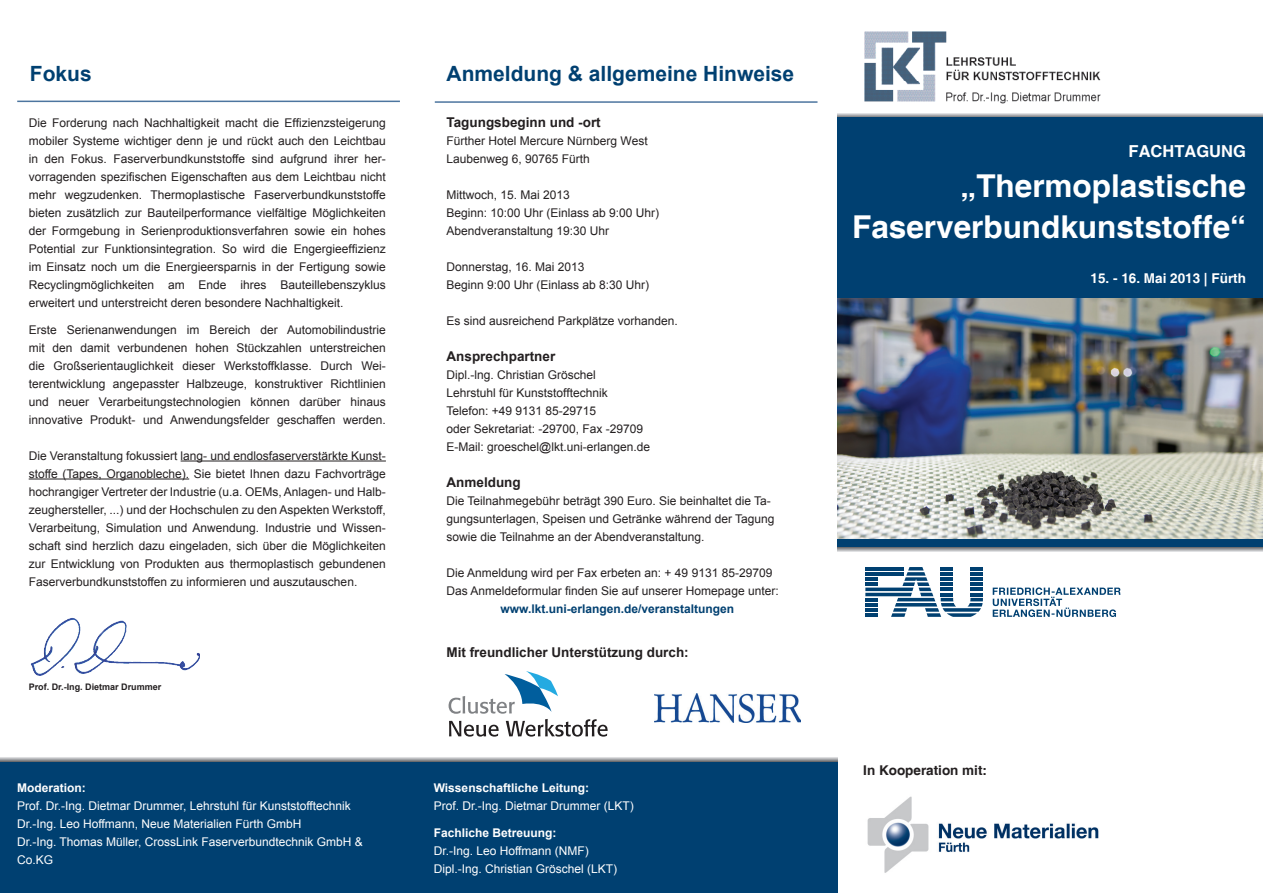
<style>
.page{position:relative;width:1263px;height:893px;background:#fff}
.page>*{position:absolute;margin:0;border:0;box-sizing:border-box;transform-origin:0 0}
.t1{font:700 31.5px/40.5px "Helvetica";color:#fff;text-align:right}
.t2{font:700 21px "Arial";color:#004071}
.t3{font:700 16.5px "Helvetica";color:#fff}
.t4{font:700 13.5px "Arial";color:#231f20}
.t5{font:700 13.5px "Helvetica";color:#fff}
.t6{font:700 13.5px "Helvetica";color:#231f20}
.t7{font:12px/18px "Arial";color:#231f20}
.t8{font:12px/18px "Arial";color:#fff}
.t9{font:700 12px "Arial";color:#fff}
.t10{font:700 12px "Arial";color:#004071}
.t11{font:700 9px "Arial";color:#231f20}
</style>
<div class="page">
<svg style="left:412px;top:757px;width:426px;height:5px;background:#a2a3a6"></svg>
<svg style="left:0;top:757px;width:412px;height:5px;background:#a2a3a6"></svg>
<div style="left:412px;top:762px;width:426px;height:131px;background:#004071"></div>
<img style="left:864px;top:31px;width:237px;height:72px">
<hr style="left:435px;top:101px;width:382px;height:2px;background:#4c759f">
<div style="left:0;top:762px;width:412px;height:131px;background:#004071"></div>
<svg style="left:865px;top:567px;width:118px;height:50px"></svg>
<svg style="left:993px;top:587px;width:127px;height:30px"></svg>
<hr style="left:181px;top:461px;width:205px;height:1px;background:#231f20">
<hr style="left:29px;top:479px;width:160px;height:1px;background:#231f20">
<img style="left:30px;top:617px;width:169px;height:59px">
<svg style="left:449px;top:671px;width:159px;height:66px"></svg>
<svg style="left:838px;top:113px;width:425px;height:4px;background:#b4b6b9"></svg>
<img style="left:838px;top:297px;width:425px;height:242px">
<div style="left:838px;top:117px;width:425px;height:180px;background:#004071"></div>
<svg style="left:838px;top:547px;width:425px;height:5px;background:#a5a6a9"></svg>
<div style="left:838px;top:539px;width:425px;height:8px;background:#004071"></div>
<img style="left:867px;top:796px;width:232px;height:77px">
<img style="left:654px;top:693px;width:147px;height:30px">
<hr style="left:17px;top:101px;width:383px;height:1px;background:#4c759f">
<h2 class="t2" style="left:30px;top:60px;width:63px">Fokus</h2>
<h2 class="t2" style="left:446px;top:60px;width:349px">Anmeldung &amp; allgemeine Hinweise</h2>
<p class="t7" style="left:29px;top:114px;width:359px;text-align:justify">Die Forderung nach Nachhaltigkeit macht die Effizienzsteigerung mobiler Systeme wichtiger denn je und rückt auch den Leichtbau in den Fokus. Faserverbundkunststoffe sind aufgrund ihrer her&shy;vorragenden spezifischen Eigenschaften aus dem Leichtbau nicht mehr wegzudenken. Thermoplastische Faserverbundkunststoffe bieten zusätzlich zur Bauteilperformance vielfältige Möglichkeiten der Formgebung in Serienproduktionsverfahren sowie ein hohes Potential zur Funktionsintegration. So wird die Engergieeffizienz im Einsatz noch um die Energieersparnis in der Fertigung sowie Recyclingmöglichkeiten am Ende ihres Bauteillebenszyklus erweitert und unterstreicht deren besondere Nachhaltigkeit.</p>
<p class="t7" style="left:29px;top:321px;width:359px;text-align:justify">Erste Serienanwendungen im Bereich der Automobilindustrie mit den damit verbundenen hohen Stückzahlen unterstreichen die Großserientauglichkeit dieser Werkstoffklasse. Durch Wei&shy;terentwicklung angepasster Halbzeuge, konstruktiver Richtlinien und neuer Verarbeitungstechnologien können darüber hinaus innovative Produkt- und Anwendungsfelder geschaffen werden.</p>
<p class="t7" style="left:29px;top:447px;width:359px;text-align:justify">Die Veranstaltung fokussiert lang- und endlosfaserverstärkte Kunst&shy;stoffe (Tapes, Organobleche). Sie bietet Ihnen dazu Fachvorträge hochrangiger Vertreter der Industrie (u.a. OEMs, Anlagen- und Halb&shy;zeughersteller, ...) und der Hochschulen zu den Aspekten Werkstoff, Verarbeitung, Simulation und Anwendung. Industrie und Wissen&shy;schaft sind herzlich dazu eingeladen, sich über die Möglichkeiten zur Entwicklung von Produkten aus thermoplastisch gebundenen Faserverbundkunststoffen zu informieren und auszutauschen.</p>
<p class="t11" style="left:29px;top:681px;width:134px">Prof. Dr.-Ing. Dietmar Drummer</p>
<p class="t9" style="left:17px;top:780px;width:70px">Moderation:</p>
<p class="t8" style="left:17px;top:797px;width:347px">Prof. Dr.-Ing. Dietmar Drummer, Lehrstuhl für Kunststofftechnik Dr.-Ing. Leo Hoffmann, Neue Materialien Fürth GmbH<br>Dr.-Ing. Thomas Müller, CrossLink Faserverbundtechnik GmbH &amp; Co.KG</p>
<p class="t4" style="left:446px;top:114px;width:156px">Tagungsbeginn und -ort</p>
<p class="t7" style="left:446px;top:132px;width:203px">Fürther Hotel Mercure Nürnberg West<br>Laubenweg 6, 90765 Fürth</p>
<p class="t7" style="left:446px;top:186px;width:214px">Mittwoch, 15. Mai 2013<br>Beginn: 10:00 Uhr (Einlass ab 9:00 Uhr)<br>Abendveranstaltung 19:30 Uhr</p>
<p class="t7" style="left:446px;top:258px;width:204px">Donnerstag, 16. Mai 2013<br>Beginn 9:00 Uhr (Einlass ab 8:30 Uhr)</p>
<p class="t7" style="left:446px;top:312px;width:233px">Es sind ausreichend Parkplätze vorhanden.</p>
<p class="t4" style="left:446px;top:348px;width:110px">Ansprechpartner</p>
<p class="t7" style="left:446px;top:366px;width:205px">Dipl.-lng. Christian Gröschel<br>Lehrstuhl für Kunststofftechnik Telefon: +49 9131 85-29715<br>oder Sekretariat: -29700, Fax -29709<br>E-Mail: groeschel@lkt.uni-erlangen.de</p>
<p class="t4" style="left:446px;top:474px;width:76px">Anmeldung</p>
<p class="t7" style="left:446px;top:492px;width:330px">Die Teilnahmegebühr beträgt 390 Euro. Sie beinhaltet die Ta&shy;gungsunterlagen, Speisen und Getränke während der Tagung sowie die Teilnahme an der Abendveranstaltung.</p>
<p class="t7" style="left:446px;top:564px;width:334px">Die Anmeldung wird per Fax erbeten an: + 49 9131 85-29709<br>Das Anmeldeformular finden Sie auf unserer Homepage unter:</p>
<p class="t10" style="left:500px;top:601px;width:235px">www.lkt.uni-erlangen.de/veranstaltungen</p>
<p class="t4" style="left:446px;top:643px;width:244px">Mit freundlicher Unterstützung durch:</p>
<p class="t9" style="left:434px;top:780px;width:157px">Wissenschaftliche Leitung:</p>
<p class="t8" style="left:434px;top:797px;width:202px">Prof. Dr.-Ing. Dietmar Drummer (LKT)</p>
<p class="t9" style="left:434px;top:825px;width:124px">Fachliche Betreuung:</p>
<p class="t8" style="left:434px;top:842px;width:185px">Dr.-Ing. Leo Hoffmann (NMF)<br>Dipl.-Ing. Christian Gröschel (LKT)</p>
<h3 class="t3" style="left:1129px;top:141px;width:119px">FACHTAGUNG</h3>
<h1 class="t1" style="left:852px;top:167px;width:395px">„Thermoplastische<br>Faserverbundkunststoffe“</h1>
<p class="t5" style="left:1090px;top:270px;width:157px">15. - 16. Mai 2013 | Fürth</p>
<p class="t6" style="left:863px;top:762px;width:125px">In Kooperation mit:</p>
</div>
